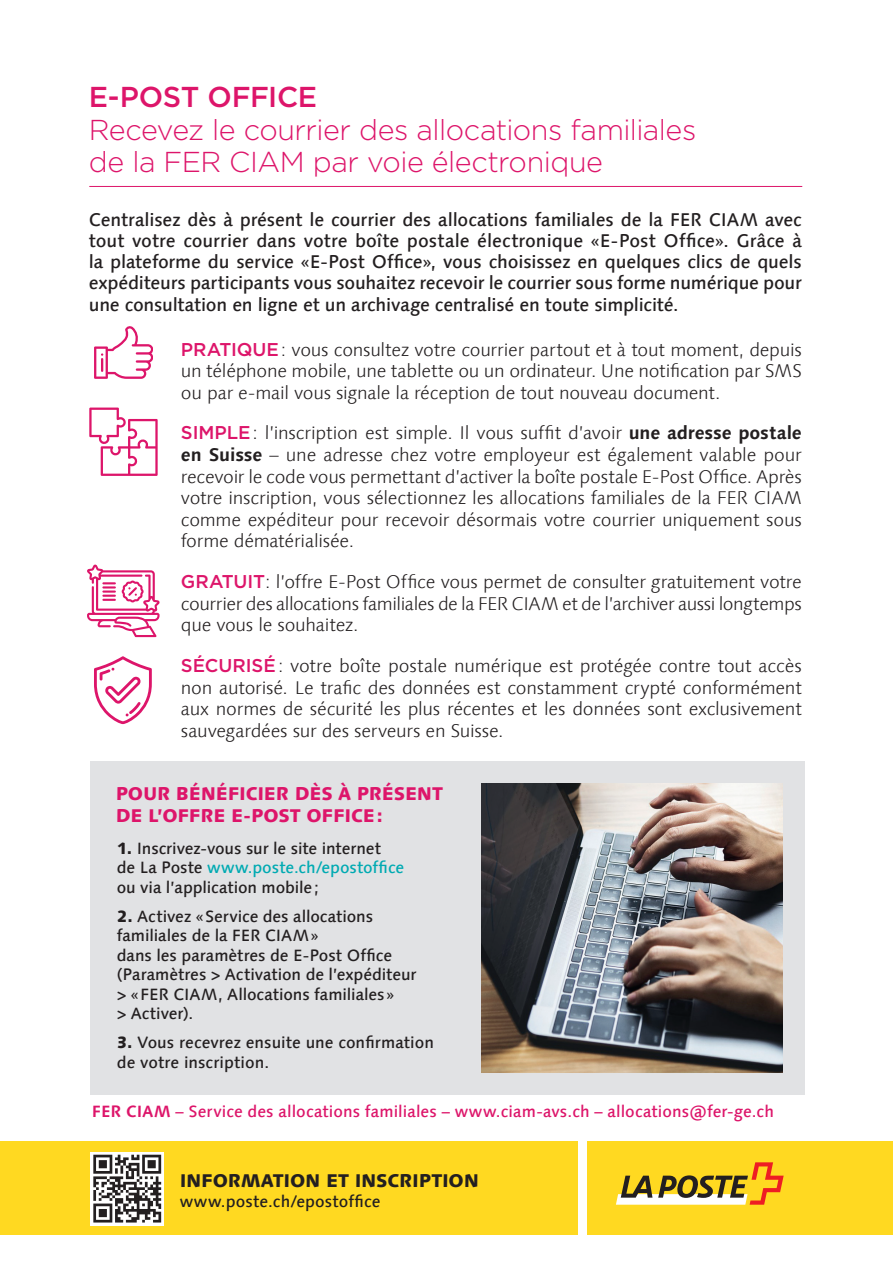
<style>
.page{position:relative;width:893px;height:1263px;background:#fff}
.page>*{position:absolute;margin:0;border:0;box-sizing:border-box;transform-origin:0 0}
.courant{font:300 28.8px/32.8px "Gotham HTF";letter-spacing:-.02em;color:#dd156a}
.courant-2{font:500 28.8px "Gotham HTF";letter-spacing:-.015em;color:#dd156a}
.courant-3{font:300 18.45px/21.6px "Linotype Syntax Com";letter-spacing:-.015em;color:#231f20;text-align:justify}
.courant-4{font:500 18.45px/21.1px "Linotype Syntax Com";letter-spacing:-.015em;color:#231f20;text-align:justify}
.intitulés{font:800 18.45px/22.2px "Linotype Syntax Com";letter-spacing:-.015em;color:#dd156a}
.intitulés-2{font:800 18.45px "Linotype Syntax Com";letter-spacing:-.015em;color:#231f20}
.courant-5{font:500 16.5px/19.5px "Linotype Syntax Com";letter-spacing:-.005em;color:#231f20}
.courant-6{font:500 16.5px "Linotype Syntax Com";letter-spacing:.005em;color:#dd156a}
.intitulés-3{font:500 16.5px "Linotype Syntax Com";letter-spacing:.005em;color:#231f20}
.s1{font-family:"Gotham HTF";font-weight:500;color:#dd156a}
.s2{font-weight:700}
.s3{font-weight:800}
.s4{color:#00aab2}
</style>
<div class="page">
<div style="left:0;top:1142px;width:578px;height:93px;background:#ffd921"></div>
<div style="left:587px;top:1142px;width:306px;height:93px;background:#ffd921"></div>
<div style="left:91px;top:761px;width:714px;height:334px;background:#e1e2e4"></div>
<img style="left:482px;top:783px;width:300px;height:290px">
<svg style="left:89px;top:408px;width:69px;height:68px"></svg>
<svg style="left:94px;top:326px;width:59px;height:53px"></svg>
<svg style="left:87px;top:565px;width:73px;height:72px"></svg>
<svg style="left:94px;top:656px;width:58px;height:68px"></svg>
<hr style="left:89px;top:186px;width:713px;height:1px;background:#dd156a">
<svg style="left:91px;top:1152px;width:73px;height:73px"></svg>
<svg style="left:93px;top:1155px;width:68px;height:67px"></svg>
<svg style="left:616px;top:1162px;width:168px;height:43px"></svg>
<p class="courant-2" style="left:89px;top:80px;width:230px">E-POST OFFICE</p>
<p class="courant" style="left:89px;top:113px;width:609px">Recevez le courrier des allocations familiales de la FER CIAM par voie électronique</p>
<p class="courant-4" style="left:89px;top:209px;width:714px">Centralisez dès à présent le courrier des allocations familiales de la FER CIAM avec tout votre courrier dans votre boîte postale électronique «E-Post Office». Grâce à la plateforme du service «E-Post Office», vous choisissez en quelques clics de quels expéditeurs participants vous souhaitez recevoir le courrier sous forme numérique pour une consultation en ligne et un archivage centralisé en toute simplicité.</p>
<p class="courant-3" style="left:181px;top:338px;width:622px"><span class="s1">PRATIQUE</span>: vous consultez votre courrier partout et à tout moment, depuis un téléphone mobile, une tablette ou un ordinateur. Une notification par SMS ou par e-mail vous signale la réception de tout nouveau document.</p>
<p class="courant-3" style="left:181px;top:422px;width:622px"><span class="s1">SIMPLE</span>: l’inscription est simple. Il vous suffit d’avoir <span class="s2">une adresse postale en Suisse</span> – une adresse chez votre employeur est également valable pour recevoir le code vous permettant d’activer la boîte postale E-Post Office. Après votre inscription, vous sélectionnez les allocations familiales de la FER CIAM comme expéditeur pour recevoir désormais votre courrier uniquement sous forme dématérialisée.</p>
<p class="courant-3" style="left:181px;top:571px;width:622px"><span class="s1">GRATUIT</span>: l’offre E-Post Office vous permet de consulter gratuitement votre courrier des allocations familiales de la FER CIAM et de l’archiver aussi longtemps que vous le souhaitez.</p>
<p class="courant-3" style="left:181px;top:655px;width:622px"><span class="s1">SÉCURISÉ</span>: votre boîte postale numérique est protégée contre tout accès non autorisé. Le trafic des données est constamment crypté conformément aux normes de sécurité les plus récentes et les données sont exclusivement sauvegardées sur des serveurs en Suisse.</p>
<p class="intitulés" style="left:116px;top:782px;width:329px">POUR BÉNÉFICIER DÈS À PRÉSENT<br>DE L’OFFRE E-POST OFFICE:</p>
<p class="courant-5" style="left:117px;top:838px;width:289px"><span class="s3">1.</span> Inscrivez-vous sur le site internet<br>de La Poste <span class="s4">www.poste.ch/epostoffice </span>ou via l’application mobile;</p>
<p class="courant-5" style="left:117px;top:906px;width:301px"><span class="s3">2.</span> Activez «Service des allocations familiales de la FER CIAM»<br>dans les paramètres de E-Post Office (Paramètres &gt; Activation de l’expéditeur &gt; «FER CIAM, Allocations familiales»<br>&gt; Activer).</p>
<p class="courant-5" style="left:117px;top:1032px;width:319px"><span class="s3">3.</span> Vous recevrez ensuite une confirmation de votre inscription.</p>
<p class="courant-6" style="left:92px;top:1101px;width:684px"><span class="s2">FER CIAM</span> – Service des allocations familiales – www.ciam-avs.ch – allocations@fer-ge.ch</p>
<p class="intitulés-2" style="left:180px;top:1169px;width:301px">INFORMATION ET INSCRIPTION</p>
<p class="intitulés-3" style="left:180px;top:1190px;width:202px">www.poste.ch/epostoffice</p>
</div>
